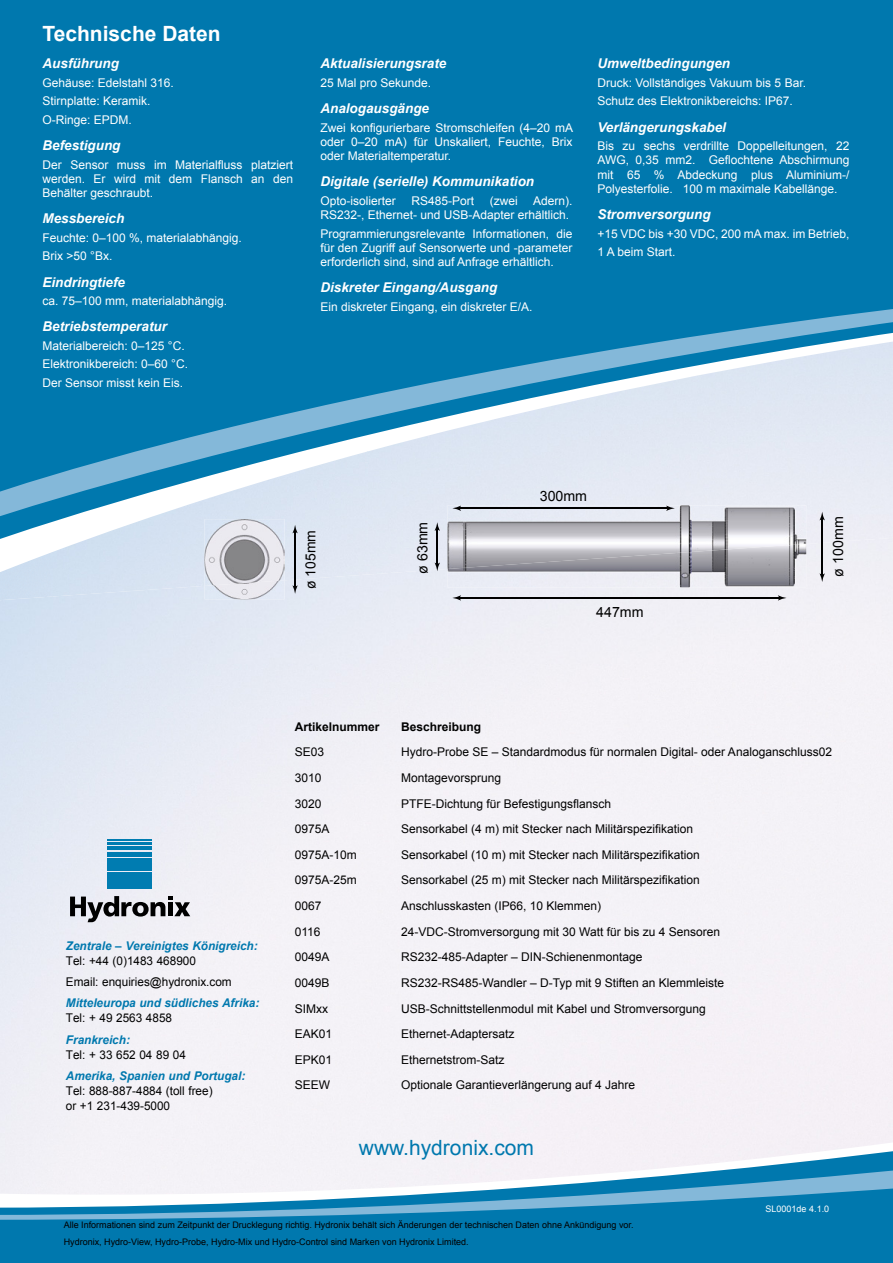
<style>
.page{position:relative;width:893px;height:1263px;background:#fff}
.page>*{position:absolute;margin:0;border:0;box-sizing:border-box;transform-origin:0 0}
.t1{font:21px "Arial";color:#0078ae}
.t2{font:700 21px "Arial";color:#fff}
.t3{font:14.25px "Arial";color:#000}
.t4{font:13.95px "Arial";color:#000}
.t5{font:italic 700 13.5px "Arial";color:#fff}
.t6{font:12px/14.2px "Arial";color:#fff}
.t7{font:12px/21.5px "Arial";color:#000}
.t8{font:italic 700 12px "Arial";color:#0078ae}
.t9{font:700 12px "Arial";color:#000}
.t10{font:9px/17.5px "Arial";color:#000}
.t11{font:9px "Arial";color:#fff}
</style>
<div class="page">
<svg style="left:0;top:1151px;width:893px;height:112px;fill:#0078ae"></svg>
<div style="left:0;top:0;width:893px;height:264px;background:#0078ae"></div>
<svg style="left:0;top:264px;width:893px;height:274px;fill:#0078ae"></svg>
<img style="left:0;top:538px;width:893px;height:127px">
<img style="left:0;top:665px;width:840px;height:317px">
<div style="left:0;top:982px;width:631px;height:212px;background:#f4f1f7"></div>
<div style="left:630px;top:982px;width:211px;height:189px;background:#f5f0f6"></div>
<img style="left:577px;top:342px;width:316px;height:202px">
<img style="left:367px;top:400px;width:211px;height:148px">
<img style="left:210px;top:451px;width:158px;height:97px">
<img style="left:52px;top:498px;width:158px;height:99px">
<img style="left:0;top:552px;width:53px;height:48px">
<div style="left:285px;top:548px;width:163px;height:32px;background:#e2e9f4"></div>
<svg style="left:70px;top:896px;width:120px;height:26px"></svg>
<hr style="left:108px;top:839px;width:44px;height:1px;background:#007cb1">
<hr style="left:108px;top:842px;width:44px;height:3px;background:#007cb1">
<hr style="left:108px;top:847px;width:44px;height:3px;background:#007cb1">
<hr style="left:108px;top:852px;width:44px;height:4px;background:#007cb1">
<div style="left:108px;top:858px;width:44px;height:5px;background:#007cb1"></div>
<div style="left:108px;top:865px;width:44px;height:6px;background:#007cb1"></div>
<div style="left:108px;top:872px;width:44px;height:8px;background:#007cb1"></div>
<div style="left:108px;top:881px;width:44px;height:8px;background:#007cb1"></div>
<img style="left:448px;top:569px;width:358px;height:18px">
<img style="left:448px;top:505px;width:358px;height:64px">
<hr style="left:459px;top:597px;width:321px;height:1px;background:#000">
<svg style="left:778px;top:595px;width:8px;height:5px"></svg>
<svg style="left:452px;top:595px;width:9px;height:5px"></svg>
<hr style="left:459px;top:508px;width:209px;height:1px;background:#000">
<svg style="left:666px;top:506px;width:9px;height:5px"></svg>
<svg style="left:452px;top:506px;width:9px;height:5px"></svg>
<hr style="left:822px;top:518px;width:1px;height:58px;background:#000">
<svg style="left:820px;top:573px;width:5px;height:9px"></svg>
<svg style="left:820px;top:512px;width:5px;height:8px"></svg>
<hr style="left:437px;top:529px;width:1px;height:36px;background:#000">
<svg style="left:435px;top:563px;width:5px;height:8px"></svg>
<svg style="left:435px;top:522px;width:5px;height:9px"></svg>
<hr style="left:294px;top:531px;width:2px;height:57px;background:#000">
<svg style="left:292px;top:585px;width:6px;height:9px"></svg>
<svg style="left:292px;top:525px;width:6px;height:8px"></svg>
<img style="left:205px;top:586px;width:80px;height:13px">
<img style="left:205px;top:519px;width:80px;height:67px">
<h1 class="t2" style="left:43px;top:20px;width:180px">Technische Daten</h1>
<p class="t5" style="left:43px;top:55px;width:78px">Ausführung</p>
<p class="t6" style="left:43px;top:73px;width:133px;line-height:18.5px">Gehäuse: Edelstahl 316.<br>Stirnplatte: Keramik.<br>O-Ringe: EPDM.</p>
<p class="t5" style="left:43px;top:137px;width:80px">Befestigung</p>
<p class="t6" style="left:43px;top:157px;width:252px;text-align:justify">Der Sensor muss im Materialfluss platziert werden. Er wird mit dem Flansch an den Behälter geschraubt.</p>
<p class="t5" style="left:43px;top:210px;width:83px">Messbereich</p>
<p class="t6" style="left:43px;top:229px;width:201px;line-height:18.5px">Feuchte: 0–100 %, materialabhängig.<br>Brix &gt;50 °Bx.</p>
<p class="t5" style="left:43px;top:273px;width:84px">Eindringtiefe</p>
<p class="t6" style="left:43px;top:294px;width:186px">ca. 75–100 mm, materialabhängig.</p>
<p class="t5" style="left:43px;top:318px;width:126px">Betriebstemperatur</p>
<p class="t6" style="left:43px;top:337px;width:147px;line-height:18.5px">Materialbereich: 0–125 °C.<br>Elektronikbereich: 0–60 °C.<br>Der Sensor misst kein Eis.</p>
<p class="t5" style="left:320px;top:55px;width:128px">Aktualisierungsrate</p>
<p class="t6" style="left:320px;top:76px;width:112px">25 Mal pro Sekunde.</p>
<p class="t5" style="left:320px;top:100px;width:110px">Analogausgänge</p>
<p class="t6" style="left:320px;top:120px;width:254px;text-align:justify">Zwei konfigurierbare Stromschleifen (4–20 mA oder 0–20 mA) für Unskaliert, Feuchte, Brix oder Materialtemperatur.</p>
<p class="t5" style="left:320px;top:173px;width:215px">Digitale (serielle) Kommunikation</p>
<p class="t6" style="left:320px;top:194px;width:77px">Opto-isolierter</p>
<p class="t6" style="left:411px;top:194px;width:64px">RS485-Port</p>
<p class="t6" style="left:490px;top:194px;width:29px">(zwei</p>
<p class="t6" style="left:320px;top:194px;width:253px;text-align:right">Adern).<br>RS232-, Ethernet- und USB-Adapter erhältlich.</p>
<p class="t6" style="left:320px;top:226px;width:253px;text-align:justify">Programmierungsrelevante Informationen, die für den Zugriff auf Sensorwerte und -parameter erforderlich sind, sind auf Anfrage erhältlich.</p>
<p class="t5" style="left:320px;top:279px;width:179px">Diskreter Eingang/Ausgang</p>
<p class="t6" style="left:320px;top:300px;width:214px">Ein diskreter Eingang, ein diskreter E/A.</p>
<p class="t5" style="left:597px;top:55px;width:134px">Umweltbedingungen</p>
<p class="t6" style="left:597px;top:73px;width:210px;line-height:18.5px">Druck: Vollständiges Vakuum bis 5 Bar.<br>Schutz des Elektronikbereichs: IP67.</p>
<p class="t5" style="left:597px;top:118px;width:130px">Verlängerungskabel</p>
<p class="t6" style="left:597px;top:139px;width:253px;text-align:justify">Bis zu sechs verdrillte Doppelleitungen, 22<br>AWG, 0,35 mm2. Geflochtene Abschirmung mit 65 % Abdeckung plus Aluminium-/ Polyesterfolie. 100 m maximale Kabellänge.</p>
<p class="t5" style="left:597px;top:206px;width:115px">Stromversorgung</p>
<p class="t6" style="left:597px;top:224px;width:253px;line-height:18.5px">+15 VDC bis +30 VDC, 200 mA max. im Betrieb,<br>1 A beim Start.</p>
<p class="t4" style="left:301px;top:589px;width:60px;rotate:-90deg">ø 105mm</p>
<p class="t3" style="left:540px;top:486px;width:49px">300mm</p>
<p class="t3" style="left:413px;top:574px;width:54px;rotate:-90deg">ø 63mm</p>
<p class="t3" style="left:829px;top:576px;width:61px;rotate:-90deg">ø 100mm</p>
<p class="t3" style="left:596px;top:603px;width:49px">447mm</p>
<p class="t8" style="left:66px;top:937px;width:193px">Zentrale – Vereinigtes Königreich:</p>
<p class="t7" style="left:66px;top:950px;width:167px">Tel: +44 (0)1483 468900<br>Email: enquiries@hydronix.com</p>
<p class="t8" style="left:66px;top:995px;width:195px">Mitteleuropa und südliches Afrika:</p>
<p class="t7" style="left:66px;top:1007px;width:108px">Tel: + 49 2563 4858</p>
<p class="t8" style="left:66px;top:1032px;width:66px">Frankreich:</p>
<p class="t7" style="left:66px;top:1044px;width:121px">Tel: + 33 652 04 89 04</p>
<p class="t8" style="left:66px;top:1068px;width:181px">Amerika, Spanien und Portugal:</p>
<p class="t7" style="left:66px;top:1083px;width:148px;line-height:15px">Tel: 888-887-4884 (toll free) or +1 231-439-5000</p>
<p class="t9" style="left:295px;top:718px;width:86px">Artikelnummer</p>
<p class="t9" style="left:401px;top:718px;width:82px">Beschreibung</p>
<p class="t7" style="left:295px;top:741px;width:31px">SE03</p>
<p class="t7" style="left:401px;top:741px;width:432px">Hydro-Probe SE – Standardmodus für normalen Digital- oder Analoganschluss02</p>
<p class="t7" style="left:295px;top:767px;width:28px">3010</p>
<p class="t7" style="left:401px;top:767px;width:102px">Montagevorsprung</p>
<p class="t7" style="left:295px;top:793px;width:28px">3020</p>
<p class="t7" style="left:401px;top:793px;width:212px">PTFE-Dichtung für Befestigungsflansch</p>
<p class="t7" style="left:295px;top:818px;width:36px">0975A</p>
<p class="t7" style="left:401px;top:818px;width:294px">Sensorkabel (4 m) mit Stecker nach Militärspezifikation</p>
<p class="t7" style="left:295px;top:844px;width:64px">0975A-10m</p>
<p class="t7" style="left:401px;top:844px;width:300px">Sensorkabel (10 m) mit Stecker nach Militärspezifikation</p>
<p class="t7" style="left:295px;top:869px;width:64px">0975A-25m</p>
<p class="t7" style="left:401px;top:869px;width:300px">Sensorkabel (25 m) mit Stecker nach Militärspezifikation</p>
<p class="t7" style="left:295px;top:895px;width:28px">0067</p>
<p class="t7" style="left:401px;top:895px;width:202px">Anschlusskasten (IP66, 10 Klemmen)</p>
<p class="t7" style="left:295px;top:921px;width:27px">0116</p>
<p class="t7" style="left:401px;top:921px;width:321px">24-VDC-Stromversorgung mit 30 Watt für bis zu 4 Sensoren</p>
<p class="t7" style="left:295px;top:946px;width:36px">0049A</p>
<p class="t7" style="left:401px;top:946px;width:243px">RS232-485-Adapter – DIN-Schienenmontage</p>
<p class="t7" style="left:295px;top:972px;width:36px">0049B</p>
<p class="t7" style="left:401px;top:972px;width:325px">RS232-RS485-Wandler – D-Typ mit 9 Stiften an Klemmleiste</p>
<p class="t7" style="left:295px;top:998px;width:35px">SIMxx</p>
<p class="t7" style="left:401px;top:998px;width:306px">USB-Schnittstellenmodul mit Kabel und Stromversorgung</p>
<p class="t7" style="left:295px;top:1023px;width:39px">EAK01</p>
<p class="t7" style="left:401px;top:1023px;width:115px">Ethernet-Adaptersatz</p>
<p class="t7" style="left:295px;top:1049px;width:39px">EPK01</p>
<p class="t7" style="left:401px;top:1049px;width:105px">Ethernetstrom-Satz</p>
<p class="t7" style="left:295px;top:1075px;width:37px">SEEW</p>
<p class="t7" style="left:401px;top:1075px;width:236px">Optionale Garantieverlängerung auf 4 Jahre</p>
<h1 class="t1" style="left:359px;top:1134px;width:177px">www.hydronix.com</h1>
<p class="t11" style="left:765px;top:1203px;width:65px">SL0001de 4.1.0</p>
<p class="t10" style="left:64px;top:1216px;width:571px">Alle Informationen sind zum Zeitpunkt der Drucklegung richtig. Hydronix behält sich Änderungen der technischen Daten ohne Ankündigung vor.<br>Hydronix, Hydro-View, Hydro-Probe, Hydro-Mix und Hydro-Control sind Marken von Hydronix Limited.</p>
</div>
